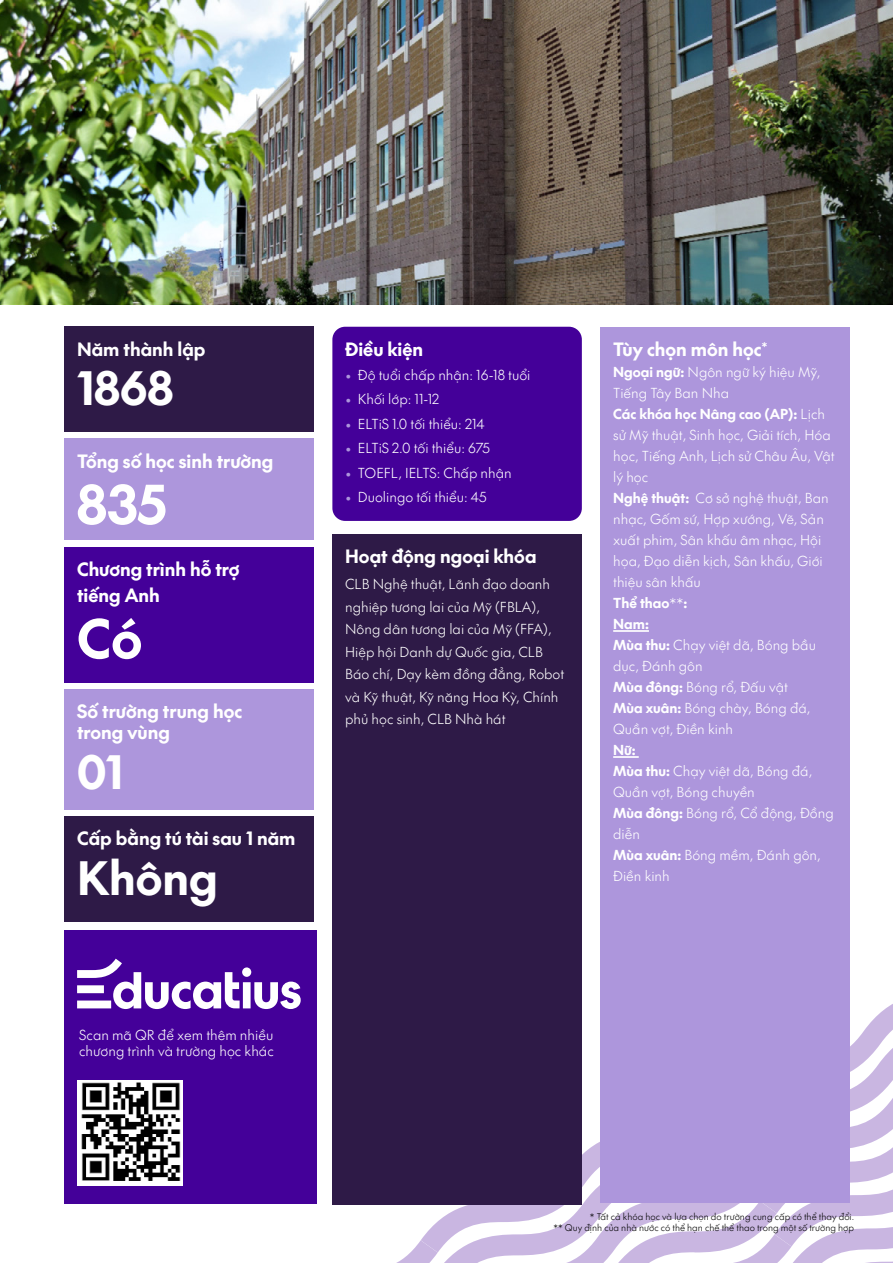
<style>
.page{position:relative;width:893px;height:1263px;background:#fff}
.page>*{position:absolute;margin:0;border:0;box-sizing:border-box;transform-origin:0 0}
.t1{font:52.5px "SVN The Future Bold";color:#fff}
.t2{font:45px "SVN The Future Bold";color:#fff}
.t3{font:18px/21px "SVN The Future Bold";color:#fff}
.t4{font:13.5px/21px "SVN The Future Light";color:#fff}
.t5{font:13.5px/21px "SVN The Future Bold";color:#fff}
.t6{font:9px/10.8px "SVN The Future Light";color:#000;text-align:right}
.s1{color:#ad96dc}
.s2{font-family:"SVN The Future Bold"}
.s3{font-family:"SVN The Future Light"}
</style>
<div class="page">
<svg style="left:396px;top:1004px;width:497px;height:259px"></svg>
<div style="left:64px;top:439px;width:250px;height:101px;background:#ad96dc"></div>
<div style="left:332px;top:327px;width:250px;height:194px;background:#409;border-radius:13px"></div>
<div style="left:600px;top:327px;width:250px;height:875px;background:#ad96dc"></div>
<hr style="left:613px;top:630px;width:36px;height:2px;background:#fff">
<hr style="left:613px;top:756px;width:26px;height:2px;background:#fff">
<div style="left:64px;top:816px;width:250px;height:105px;background:#2e1a47"></div>
<div style="left:332px;top:534px;width:250px;height:671px;background:#2e1a47"></div>
<div style="left:64px;top:689px;width:250px;height:121px;background:#ad96dc"></div>
<img style="left:0;top:0;width:893px;height:305px">
<div style="left:64px;top:547px;width:250px;height:135px;background:#409"></div>
<div style="left:64px;top:327px;width:250px;height:105px;background:#2e1a47"></div>
<div style="left:64px;top:930px;width:253px;height:273px;background:#409"></div>
<img style="left:77px;top:1080px;width:105px;height:105px">
<svg style="left:77px;top:959px;width:224px;height:50px"></svg>
<h3 class="t3" style="left:77px;top:337px;width:130px">Năm thành lập</h3>
<h2 class="t2" style="left:77px;top:352px;width:98px">1868</h2>
<h3 class="t3" style="left:77px;top:449px;width:198px">Tổng số học sinh trường</h3>
<h1 class="t1" style="left:77px;top:462px;width:90px">835</h1>
<h3 class="t3" style="left:77px;top:555px;width:164px;line-height:25.8px">Chương trình hỗ trợ tiếng Anh</h3>
<h1 class="t1" style="left:77px;top:596px;width:67px">Có</h1>
<h3 class="t3" style="left:77px;top:699px;width:167px">Số trường trung học trong vùng</h3>
<h2 class="t2" style="left:77px;top:735px;width:48px">01</h2>
<h3 class="t3" style="left:77px;top:827px;width:220px">Cấp bằng tú tài sau 1 năm</h3>
<h2 class="t2" style="left:77px;top:842px;width:142px">Không</h2>
<p class="t4" style="left:79px;top:1025px;width:196px;line-height:16.2px">Scan mã QR để xem thêm nhiều chương trình và trường học khác</p>
<h3 class="t3" style="left:345px;top:337px;width:80px">Điều kiện</h3>
<p class="t4" style="left:345px;top:364px;width:187px"><span class="s1">•</span> Độ tuổi chấp nhận: 16-18 tuổi</p>
<p class="t4" style="left:345px;top:388px;width:96px"><span class="s1">•</span> Khối lớp: 11-12</p>
<p class="t4" style="left:345px;top:412px;width:141px"><span class="s1">•</span> ELTiS 1.0 tối thiểu: 214</p>
<p class="t4" style="left:345px;top:437px;width:146px"><span class="s1">•</span> ELTiS 2.0 tối thiểu: 675</p>
<p class="t4" style="left:345px;top:461px;width:168px"><span class="s1">•</span> TOEFL, IELTS: Chấp nhận</p>
<p class="t4" style="left:345px;top:486px;width:143px"><span class="s1">•</span> Duolingo tối thiểu: 45</p>
<h3 class="t3" style="left:345px;top:544px;width:193px">Hoạt động ngoại khóa</h3>
<p class="t4" style="left:345px;top:572px;width:221px;line-height:22.5px">CLB Nghệ thuật, Lãnh đạo doanh nghiệp tương lai của Mỹ (FBLA),<br>Nông dân tương lai của Mỹ (FFA),<br>Hiệp hội Danh dự Quốc gia, CLB<br>Báo chí, Dạy kèm đồng đẳng, Robot và Kỹ thuật, Kỹ năng Hoa Kỳ, Chính phủ học sinh, CLB Nhà hát</p>
<h3 class="t3" style="left:613px;top:337px;width:156px">Tùy chọn môn học<sup>*</sup></h3>
<p class="t4" style="left:613px;top:360px;width:209px"><span class="s2">Ngoại ngữ:</span> Ngôn ngữ ký hiệu Mỹ,<br>Tiếng Tây Ban Nha</p>
<p class="t5" style="left:613px;top:402px;width:213px">Các khóa học Nâng cao (AP): <span class="s3">Lịch</span></p>
<p class="t4" style="left:613px;top:423px;width:223px">sử Mỹ thuật, Sinh học, Giải tích, Hóa học, Tiếng Anh, Lịch sử Châu Âu, Vật lý học<br><span class="s2">Nghệ thuật:</span> Cơ sở nghệ thuật, Ban nhạc, Gốm sứ, Hợp xướng, Vẽ, Sản xuất phim, Sân khấu âm nhạc, Hội họa, Đạo diễn kịch, Sân khấu, Giới thiệu sân khấu</p>
<p class="t5" style="left:613px;top:591px;width:76px">Thể thao<span class="s3">**</span>:<br>Nam:</p>
<p class="t4" style="left:613px;top:633px;width:204px"><span class="s2">Mùa thu:</span> Chạy việt dã, Bóng bầu dục, Đánh gôn<br><span class="s2">Mùa đông:</span> Bóng rổ, Đấu vật<br><span class="s2">Mùa xuân:</span> Bóng chày, Bóng đá,<br>Quần vợt, Điền kinh</p>
<p class="t5" style="left:613px;top:738px;width:24px">Nữ:</p>
<p class="t4" style="left:613px;top:759px;width:222px"><span class="s2">Mùa thu:</span> Chạy việt dã, Bóng đá,<br>Quần vợt, Bóng chuyền<br><span class="s2">Mùa đông:</span> Bóng rổ, Cổ động, Đồng diễn<br><span class="s2">Mùa xuân:</span> Bóng mềm, Đánh gôn,<br>Điền kinh</p>
<p class="t6" style="left:554px;top:1211px;width:302px">* Tất cả khóa học và lựa chọn do trường cung cấp có thể thay đổi.<br>** Quy định của nhà nước có thể hạn chế thể thao trong một số trường hợp</p>
</div>
